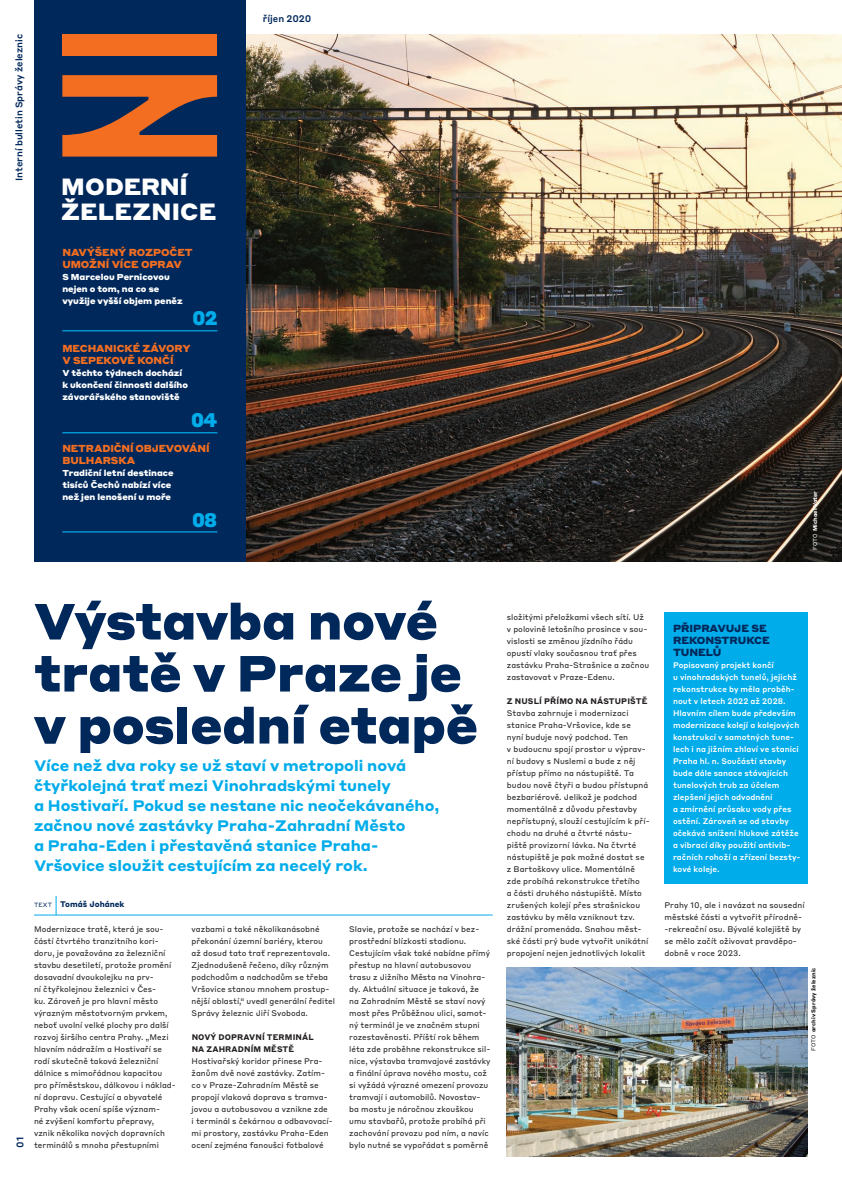
<style>
.page{position:relative;width:842px;height:1191px;background:#fff}
.page>*{position:absolute;margin:0;border:0;box-sizing:border-box;transform-origin:0 0}
.t1{font:900 50px/52px "Styrene A";letter-spacing:-.005em;color:#00285b}
.t2{font:900 23.1px/24.5px "Styrene A";letter-spacing:.01em;color:#fff}
.t3{font:900 19.4px "Styrene A";color:#00acea}
.t4{font:700 15px/20px "Styrene A";color:#00acea}
.t5{font:900 10.2px/12px "Styrene A";letter-spacing:-.01em;color:#00285b}
.t6{font:900 10px/12px "Styrene A";letter-spacing:-.01em;color:#f36e21}
.t7{font:500 9.5px "Styrene B";letter-spacing:-.005em;color:#00285b}
.t8{font:900 8.5px/12px "Styrene A";color:#fff}
.t9{font:8px/12px "Styrene B";color:#231f20}
.t10{font:500 8px/12px "Styrene B";letter-spacing:.005em;color:#fff}
.t11{font:700 8px/12px "Styrene B";letter-spacing:.01em;color:#231f20}
.t12{font:700 8px "Styrene B";color:#00285b}
.t13{font:700 5.6px "Styrene B";color:#231f20}
.t14{font:700 5.6px "Styrene B";color:#fff}
.s1{font-weight:400}
.s2{font-weight:400;font-size:6px}
</style>
<div class="page">
<div style="left:664px;top:612px;width:144px;height:271px;background:#00acea"></div>
<img style="left:507px;top:967px;width:301px;height:190px">
<img style="left:246px;top:34px;width:596px;height:527px">
<hr style="left:34px;top:914px;width:459px;height:1px;background:#00acea">
<svg style="left:56px;top:896px;width:1px;height:19px"></svg>
<div style="left:34px;top:0;width:212px;height:561px;background:#00285b"></div>
<svg style="left:62px;top:75px;width:155px;height:82px"></svg>
<div style="left:62px;top:34px;width:155px;height:22px;background:#f36e21"></div>
<hr style="left:62px;top:330px;width:155px;height:1px;background:#00acea">
<hr style="left:62px;top:432px;width:155px;height:1px;background:#00acea">
<hr style="left:62px;top:531px;width:155px;height:1px;background:#00acea">
<p class="t7" style="left:11px;top:181px;width:148px;rotate:-90deg">Interní bulletin Správy železnic</p>
<h2 class="t2" style="left:61px;top:172px;width:157px">Moderní železnice</h2>
<p class="t6" style="left:62px;top:245px;width:132px">Navýšený rozpočet umožní více oprav</p>
<p class="t8" style="left:62px;top:270px;width:122px">S Marcelou Pernicovou nejen o tom, na co se využije vyšší objem peněz</p>
<h3 class="t3" style="left:192px;top:301px;width:27px">02</h3>
<p class="t6" style="left:62px;top:341px;width:130px">Mechanické závory v Sepekově končí</p>
<p class="t8" style="left:62px;top:366px;width:127px">V těchto týdnech dochází k ukončení činnosti dalšího závorářského stanoviště</p>
<h3 class="t3" style="left:191px;top:403px;width:28px">04</h3>
<p class="t6" style="left:62px;top:442px;width:149px">Netradiční objevování<br>Bulharska</p>
<p class="t8" style="left:62px;top:466px;width:113px">Tradiční letní destinace tisíců Čechů nabízí více než jen lenošení u moře</p>
<h3 class="t3" style="left:192px;top:503px;width:27px">08</h3>
<p class="t7" style="left:263px;top:11px;width:50px">říjen 2020</p>
<p class="t14" style="left:810px;top:550px;width:61px;rotate:-90deg"><span class="s1">FOTO</span> M ICHAEL VATER</p>
<h1 class="t1" style="left:34px;top:591px;width:445px">Výstavba nové tratě v Praze je v poslední etapě</h1>
<p class="t4" style="left:34px;top:754px;width:407px">Více než dva roky se už staví v metropoli nová čtyřkolejná trať mezi Vinohradskými tunely<br>a Hostivaří. Pokud se nestane nic neočekávaného, začnou nové zastávky Praha-Zahradní Město<br>a Praha-Eden i přestavěná stanice Praha-Vršovice sloužit cestujícím za necelý rok.</p>
<p class="t7" style="left:12px;top:1147px;width:12px;rotate:-90deg">01</p>
<p class="t12" style="left:34px;top:897px;width:92px"><span class="s2">Text</span> TOMÁŠ JOHÁNEK</p>
<p class="t9" style="left:34px;top:922px;width:143px">Modernizace tratě, která je sou&shy;částí čtvrtého tranzitního kori&shy;doru, je považována za železniční stavbu desetiletí, protože promění dosavadní dvoukolejku na prv-<br>ní čtyřkolejnou železnici v Čes-<br>ku. Zároveň je pro hlavní město výrazným městotvorným prvkem, neboť uvolní velké plochy pro další rozvoj širšího centra Prahy. „Mezi hlavním nádražím a Hostivaří se rodí skutečně taková železniční dálnice s mimořádnou kapacitou pro příměstskou, dálkovou i náklad&shy;ní dopravu. Cestující a obyvatelé Prahy však ocení spíše význam-<br>né zvýšení komfortu přepravy, vznik několika nových dopravních terminálů s mnoha přestupními</p>
<p class="t9" style="left:192px;top:922px;width:145px">vazbami a také několikanásobné překonání územní bariéry, kterou<br>až dosud tato trať reprezentovala.<br>Zjednodušeně řečeno, díky různým podchodům a nadchodům se třeba Vršovice stanou mnohem prostup&shy;nější oblastí,“ uvedl generální ředitel Správy železnic Jiří Svoboda.</p>
<p class="t11" style="left:192px;top:1030px;width:124px">NOVÝ DOPRAVN Í TERMINÁL<br>NA ZAHRADN ÍM M ĚSTĚ</p>
<p class="t9" style="left:192px;top:1054px;width:143px">Hostivařský koridor přinese Pra&shy;žanům dvě nové zastávky. Zatím&shy;co v Praze-Zahradním Městě se propojí vlaková doprava s tramva&shy;jovou a autobusovou a vznikne zde<br>i terminál s čekárnou a odbavovací&shy;mi prostory, zastávku Praha-Eden ocení zejména fanoušci fotbalové</p>
<p class="t9" style="left:349px;top:922px;width:143px">Slavie, protože se nachází v bez&shy;prostřední blízkosti stadionu.<br>Cestujícím však také nabídne přímý přestup na hlavní autobusovou trasu z Jižního Města na Vinohra&shy;dy. Aktuální situace je taková, že na Zahradním Městě se staví nový most přes Průběžnou ulici, samot&shy;ný terminál je ve značném stupni rozestavěnosti. Příští rok během léta zde proběhne rekonstrukce sil&shy;nice, výstavba tramvajové zastávky a finální úprava nového mostu, což si vyžádá výrazné omezení provozu tramvají i automobilů. Novostav&shy;ba mostu je náročnou zkouškou umu stavbařů, protože probíhá při zachování provozu pod ním, a navíc bylo nutné se vypořádat s poměrně</p>
<p class="t9" style="left:507px;top:610px;width:144px">složitými přeložkami všech sítí. Už v polovině letošního prosince v sou&shy;vislosti se změnou jízdního řádu opustí vlaky současnou trať přes zastávku Praha-Strašnice a začnou zastavovat v Praze-Edenu.</p>
<p class="t11" style="left:507px;top:694px;width:142px">Z NUSLÍ PŘÍMO NA NÁSTUPIŠTĚ</p>
<p class="t9" style="left:507px;top:706px;width:144px">Stavba zahrnuje i modernizaci stanice Praha-Vršovice, kde se<br>nyní buduje nový podchod. Ten<br>v budoucnu spojí prostor u výprav&shy;ní budovy s Nuslemi a bude z něj přístup přímo na nástupiště. Ta budou nově čtyři a budou přístupná bezbariérově. Jelikož je podchod momentálně z důvodu přestavby nepřístupný, slouží cestujícím k pří&shy;chodu na druhé a čtvrté nástu&shy;piště provizorní lávka. Na čtvrté nástupiště je pak možné dostat se z Bartoškovy ulice. Momentálně zde probíhá rekonstrukce třetího<br>a části druhého nástupiště. Místo zrušených kolejí přes strašnickou zastávku by měla vzniknout tzv. drážní promenáda. Snahou měst&shy;ské části prý bude vytvořit unikátní propojení nejen jednotlivých lokalit</p>
<p class="t5" style="left:673px;top:621px;width:98px">Připravuje se rekonstrukce tunelů</p>
<p class="t10" style="left:673px;top:658px;width:129px">Popisovaný projekt končí<br>u vinohradských tunelů, jejichž rekonstrukce by měla proběh&shy;nout v letech 2022 až 2028.<br>Hlavním cílem bude především modernizace kolejí a kolejových konstrukcí v samotných tune&shy;lech i na jižním zhlaví ve stanici<br>Praha hl. n. Součástí stavby bude dále sanace stávajících tunelových trub za účelem zlepšení jejich odvodnění<br>a zmírnění průsaku vody přes ostění. Zároveň se od stavby očekává snížení hlukové zátěže a vibrací díky použití antivib&shy;račních rohoží a zřízení bezsty&shy;kové koleje.</p>
<p class="t9" style="left:664px;top:898px;width:142px">Prahy 10, ale i navázat na sousední městské části a vytvořit přírodně--rekreační osu. Bývalé kolejiště by se mělo začít oživovat pravděpo&shy;dobně v roce 2023.</p>
<p class="t13" style="left:808px;top:1051px;width:85px;rotate:-90deg"><span class="s1">FOTO</span> ARCHIV SPRÁVY ŽELEZNIC</p>
</div>
